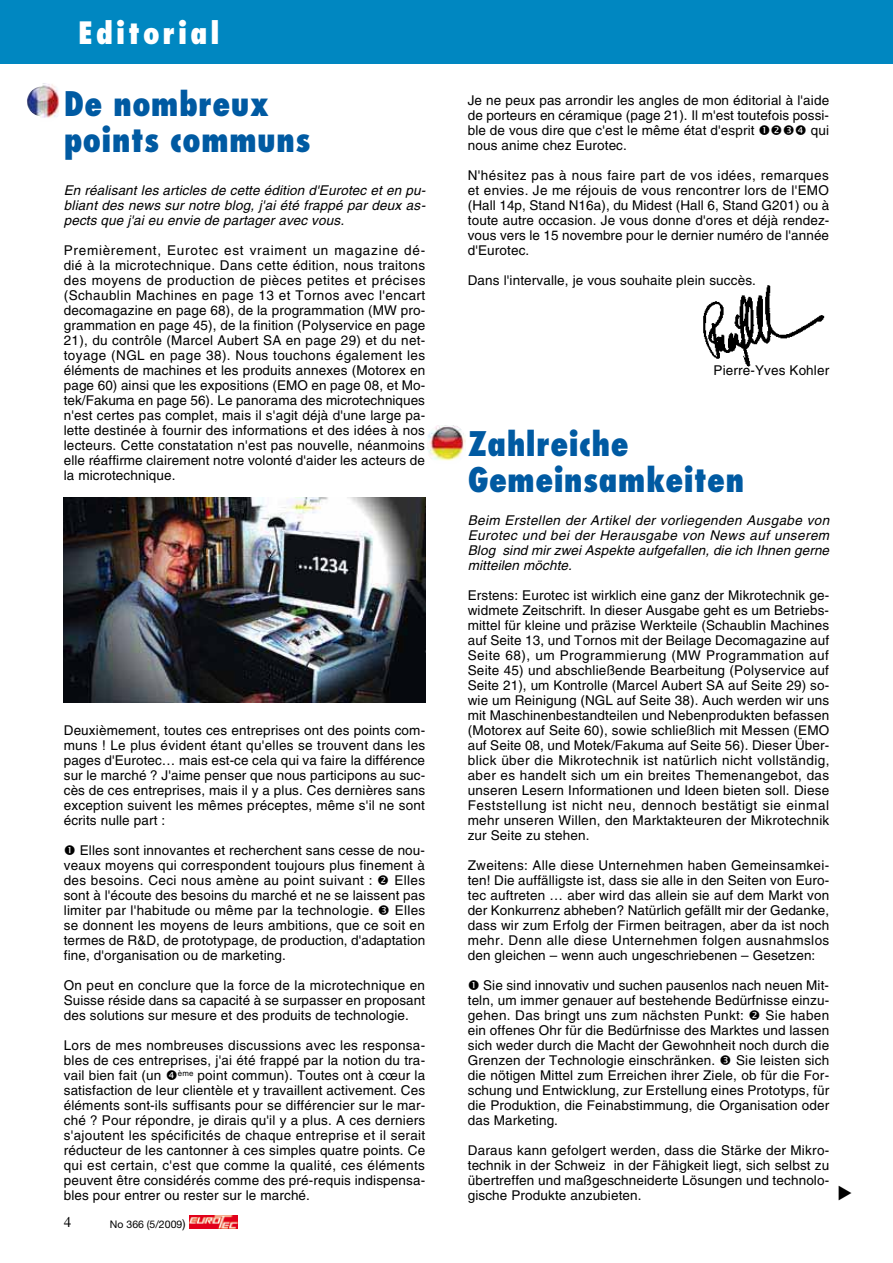
<style>
.page{position:relative;width:893px;height:1263px;background:#fff}
.page>*{position:absolute;margin:0;border:0;box-sizing:border-box;transform-origin:0 0}
.t1{font:800 condensed 33px/36px "Futura";letter-spacing:.01em;color:#005aa2}
.t2{font:800 condensed 30px "Futura";letter-spacing:.1em;color:#fff}
.t3{font:13.5px/15px "Helvetica";letter-spacing:.01em;color:#000;text-align:justify}
.t4{font:italic 13.5px/15px "Helvetica";letter-spacing:.01em;color:#000;text-align:justify}
.t5{font:10.5px "Helvetica Neue";color:#000}
.s1{font-size:12px}
</style>
<div class="page">
<svg style="left:189px;top:1215px;width:49px;height:13px"></svg>
<img style="left:190px;top:1215px;width:47px;height:13px">
<img style="left:703px;top:285px;width:122px;height:82px">
<div style="left:0;top:0;width:893px;height:64px;background:#0087c1"></div>
<img style="left:27px;top:83px;width:32px;height:35px">
<img style="left:427px;top:425px;width:39px;height:38px;border-radius:10px">
<img style="left:64px;top:497px;width:361px;height:206px">
<h2 class="t2" style="left:78px;top:20px;width:143px">Editorial</h2>
<h1 class="t1" style="left:64px;top:89px;width:249px">De nombreux points communs</h1>
<p class="t4" style="left:64px;top:184px;width:363px">En réalisant les articles de cette édition d'Eurotec et en pu&shy;bliant des news sur notre blog, j'ai été frappé par deux as&shy;pects que j'ai eu envie de partager avec vous.</p>
<p class="t3" style="left:64px;top:244px;width:363px">Premièrement, Eurotec est vraiment un magazine dé&shy;dié à la microtechnique. Dans cette édition, nous traitons des moyens de production de pièces petites et précises (Schaublin Machines en page 13 et Tornos avec l'encart decomagazine en page 68), de la programmation (MW pro&shy;grammation en page 45), de la finition (Polyservice en page 21), du contrôle (Marcel Aubert SA en page 29) et du net&shy;toyage (NGL en page 38). Nous touchons également les éléments de machines et les produits annexes (Motorex en page 60) ainsi que les expositions (EMO en page 08, et Mo&shy;tek/Fakuma en page 56). Le panorama des microtechniques n'est certes pas complet, mais il s'agit déjà d'une large pa&shy;lette destinée à fournir des informations et des idées à nos lecteurs. Cette constatation n'est pas nouvelle, néanmoins elle réaffirme clairement notre volonté d'aider les acteurs de la microtechnique.</p>
<p class="t3" style="left:64px;top:724px;width:363px">Deuxièmement, toutes ces entreprises ont des points com&shy;muns ! Le plus évident étant qu'elles se trouvent dans les pages d'Eurotec… mais est-ce cela qui va faire la différence sur le marché ? J'aime penser que nous participons au suc&shy;cès de ces entreprises, mais il y a plus. Ces dernières sans exception suivent les mêmes préceptes, même s'il ne sont écrits nulle part :</p>
<p class="t3" style="left:64px;top:844px;width:363px;text-indent:16px">Elles sont innovantes et recherchent sans cesse de nou&shy;veaux moyens qui correspondent toujours plus finement à des besoins. Ceci nous amène au point suivant :</p>
<p class="t3" style="left:64px;top:874px;width:363px;text-indent:331px">Elles sont à l'écoute des besoins du marché et ne se laissent pas limiter par l'habitude ou même par la technologie.</p>
<p class="t3" style="left:64px;top:904px;width:363px;text-indent:331px">Elles se donnent les moyens de leurs ambitions, que ce soit en termes de R&amp;D, de prototypage, de production, d'adaptation fine, d'organisation ou de marketing.</p>
<p class="t3" style="left:64px;top:979px;width:363px">On peut en conclure que la force de la microtechnique en Suisse réside dans sa capacité à se surpasser en proposant des solutions sur mesure et des produits de technologie.</p>
<p class="t3" style="left:64px;top:1039px;width:363px">Lors de mes nombreuses discussions avec les responsa&shy;bles de ces entreprises, j'ai été frappé par la notion du tra&shy;vail bien fait (un ➔<sup>ème</sup> point commun). Toutes ont à cœur la satisfaction de leur clientèle et y travaillent activement. Ces éléments sont-ils suffisants pour se différencier sur le mar&shy;ché ? Pour répondre, je dirais qu'il y a plus. A ces derniers s'ajoutent les spécificités de chaque entreprise et il serait réducteur de les cantonner à ces simples quatre points. Ce qui est certain, c'est que comme la qualité, ces éléments peuvent être considérés comme des pré-requis indispensa&shy;bles pour entrer ou rester sur le marché.</p>
<p class="t5" style="left:110px;top:1220px;width:77px">No 366 (5/2009<span class="s1">)</span></p>
<p class="t3" style="left:468px;top:94px;width:363px">Je ne peux pas arrondir les angles de mon éditorial à l'aide de porteurs en céramique (page 21). Il m'est toutefois possi&shy;ble de vous dire que c'est le même état d'esprit</p>
<p class="t3" style="left:795px;top:124px;width:36px">➔ qui</p>
<p class="t3" style="left:468px;top:139px;width:161px">nous anime chez Eurotec.</p>
<p class="t3" style="left:468px;top:169px;width:363px">N'hésitez pas à nous faire part de vos idées, remarques et envies. Je me réjouis de vous rencontrer lors de l'EMO (Hall 14p, Stand N16a), du Midest (Hall 6, Stand G201) ou à toute autre occasion. Je vous donne d'ores et déjà rendez&shy;vous vers le 15 novembre pour le dernier numéro de l'année d'Eurotec.</p>
<p class="t3" style="left:468px;top:274px;width:290px">Dans l'intervalle, je vous souhaite plein succès.</p>
<p class="t3" style="left:714px;top:364px;width:117px">Pierre-Yves Kohler</p>
<h1 class="t1" style="left:468px;top:429px;width:278px">Zahlreiche<br>Gemeinsamkeiten</h1>
<p class="t4" style="left:468px;top:514px;width:363px">Beim Erstellen der Artikel der vorliegenden Ausgabe von Eurotec und bei der Herausgabe von News auf unserem Blog sind mir zwei Aspekte aufgefallen, die ich Ihnen gerne mitteilen möchte.</p>
<p class="t3" style="left:468px;top:589px;width:363px">Erstens: Eurotec ist wirklich eine ganz der Mikrotechnik ge&shy;widmete Zeitschrift. In dieser Ausgabe geht es um Betriebs&shy;mittel für kleine und präzise Werkteile (Schaublin Machines auf Seite 13, und Tornos mit der Beilage Decomagazine auf Seite 68), um Programmierung (MW Programmation auf Seite 45) und abschließende Bearbeitung (Polyservice auf Seite 21), um Kontrolle (Marcel Aubert SA auf Seite 29) so&shy;wie um Reinigung (NGL auf Seite 38). Auch werden wir uns mit Maschinenbestandteilen und Nebenprodukten befassen (Motorex auf Seite 60), sowie schließlich mit Messen (EMO auf Seite 08, und Motek/Fakuma auf Seite 56). Dieser Über&shy;blick über die Mikrotechnik ist natürlich nicht vollständig, aber es handelt sich um ein breites Themenangebot, das unseren Lesern Informationen und Ideen bieten soll. Diese Feststellung ist nicht neu, dennoch bestätigt sie einmal mehr unseren Willen, den Marktakteuren der Mikrotechnik zur Seite zu stehen.</p>
<p class="t3" style="left:468px;top:859px;width:363px">Zweitens: Alle diese Unternehmen haben Gemeinsamkei&shy;ten! Die auffälligste ist, dass sie alle in den Seiten von Euro&shy;tec auftreten … aber wird das allein sie auf dem Markt von der Konkurrenz abheben? Natürlich gefällt mir der Gedanke, dass wir zum Erfolg der Firmen beitragen, aber da ist noch mehr. Denn alle diese Unternehmen folgen ausnahmslos den gleichen – wenn auch ungeschriebenen – Gesetzen:</p>
<p class="t3" style="left:468px;top:979px;width:363px;text-indent:15px">Sie sind innovativ und suchen pausenlos nach neuen Mit&shy;teln, um immer genauer auf bestehende Bedürfnisse einzu&shy;gehen. Das bringt uns zum nächsten Punkt:</p>
<p class="t3" style="left:468px;top:1009px;width:363px;text-indent:298px">Sie haben ein offenes Ohr für die Bedürfnisse des Marktes und lassen sich weder durch die Macht der Gewohnheit noch durch die Grenzen der Technologie einschränken.</p>
<p class="t3" style="left:468px;top:1054px;width:363px;text-indent:268px">Sie leisten sich die nötigen Mittel zum Erreichen ihrer Ziele, ob für die For&shy;schung und Entwicklung, zur Erstellung eines Prototyps, für die Produktion, die Feinabstimmung, die Organisation oder das Marketing.</p>
<p class="t3" style="left:468px;top:1144px;width:363px">Daraus kann gefolgert werden, dass die Stärke der Mikro&shy;technik in der Schweiz in der Fähigkeit liegt, sich selbst zu übertreffen und maßgeschneiderte Lösungen und technolo&shy;gische Produkte anzubieten.</p>
</div>
